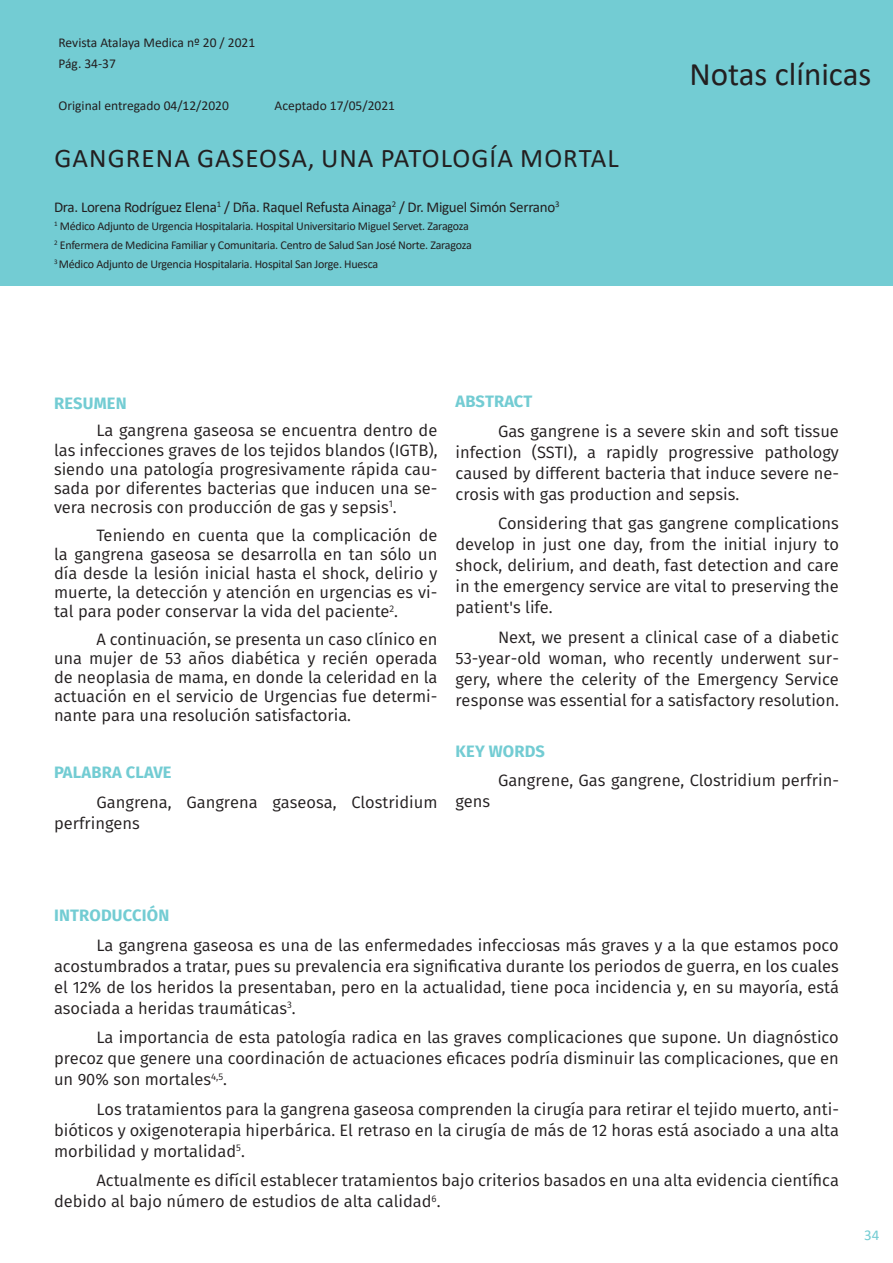
<style>
.page{position:relative;width:893px;height:1263px;background:#fff}
.page>*{position:absolute;margin:0;border:0;box-sizing:border-box;transform-origin:0 0}
.t1{font:33px "Calibri";color:#231f20}
.Encabezado_articulos{font:27px "Calibri";letter-spacing:.04em;color:#231f20}
.Texto{font:16.5px/21px "Fira Sans";color:#231f20;text-align:justify}
.encabezado{font:700 16.5px "Fira Sans";letter-spacing:.01em;color:#73ccd3}
.Texto-2{font:700 16.5px "Fira Sans";letter-spacing:.01em;color:#73ccd3}
.Encabezado_articulos-2{font:15px "Calibri";letter-spacing:-.02em;color:#231f20}
.t2{font:15px "Calibri";color:#73ccd3}
.t3{font:13.5px "Calibri";color:#231f20}
.Encabezado_articulos-3{font:12px "Calibri";letter-spacing:-.02em;color:#231f20}
</style>
<div class="page">
<div style="left:0;top:0;width:893px;height:285px;background:#73ccd3"></div>
<p class="t3" style="left:58px;top:33px;width:198px">Revista Atalaya Medica nº 20 / 2021</p>
<p class="t3" style="left:58px;top:54px;width:59px">Pág. 34-37</p>
<p class="t3" style="left:58px;top:96px;width:172px">Original entregado 04/12/2020</p>
<p class="t3" style="left:274px;top:96px;width:122px">Aceptado 17/05/2021</p>
<p class="Encabezado_articulos" style="left:55px;top:140px;width:566px">GANGRENA GASEOSA, UNA PATOLOGÍA MORTAL</p>
<p class="Encabezado_articulos-2" style="left:54px;top:196px;width:507px">Dra. Lorena Rodríguez Elena<sup>1</sup> / Dña. Raquel Refusta Ainaga<sup>2</sup> / Dr. Miguel Simón Serrano<sup>3</sup></p>
<p class="Encabezado_articulos-3" style="left:54px;top:218px;width:416px"><sup>1</sup> Médico Adjunto de Urgencia Hospitalaria. Hospital Universitario Miguel Servet. Zaragoza</p>
<p class="Encabezado_articulos-3" style="left:54px;top:237px;width:419px"><sup>2</sup> Enfermera de Medicina Familiar y Comunitaria. Centro de Salud San José Norte. Zaragoza</p>
<p class="Encabezado_articulos-3" style="left:54px;top:255px;width:326px"><sup>3</sup> Médico Adjunto de Urgencia Hospitalaria. Hospital San Jorge. Huesca</p>
<h1 class="t1" style="left:689px;top:51px;width:183px">Notas clínicas</h1>
<p class="encabezado" style="left:54px;top:389px;width:74px">RESUMEN</p>
<p class="Texto" style="left:54px;top:421px;width:385px;line-height:19.2px;text-indent:43px">La gangrena gaseosa se encuentra dentro de las infecciones graves de los tejidos blandos (IGTB), siendo una patología progresivamente rápida cau&shy;sada por diferentes bacterias que inducen una se&shy;vera necrosis con producción de gas y sepsis<sup>1</sup>.</p>
<p class="Texto" style="left:54px;top:525px;width:385px;line-height:19px;text-indent:43px">Teniendo en cuenta que la complicación de la gangrena gaseosa se desarrolla en tan sólo un día desde la lesión inicial hasta el shock, delirio y muerte, la detección y atención en urgencias es vi&shy;tal para poder conservar la vida del paciente<sup>2</sup>.</p>
<p class="Texto" style="left:54px;top:629px;width:385px;line-height:19.2px;text-indent:43px">A continuación, se presenta un caso clínico en una mujer de 53 años diabética y recién operada de neoplasia de mama, en donde la celeridad en la actuación en el servicio de Urgencias fue determi&shy;nante para una resolución satisfactoria.</p>
<p class="Texto-2" style="left:54px;top:759px;width:119px">PALABRA CLAVE</p>
<p class="Texto" style="left:54px;top:791px;width:385px;text-indent:43px">Gangrena, Gangrena gaseosa, Clostridium perfringens</p>
<p class="encabezado" style="left:456px;top:388px;width:78px">ABSTRACT</p>
<p class="Texto" style="left:455px;top:420px;width:385px;text-indent:43px">Gas gangrene is a severe skin and soft tissue infection (SSTI), a rapidly progressive pathology caused by different bacteria that induce severe ne&shy;crosis with gas production and sepsis.</p>
<p class="Texto" style="left:455px;top:513px;width:385px;text-indent:43px">Considering that gas gangrene complications develop in just one day, from the initial injury to shock, delirium, and death, fast detection and care in the emergency service are vital to preserving the patient's life.</p>
<p class="Texto" style="left:455px;top:626px;width:385px;text-indent:43px">Next, we present a clinical case of a diabetic 53-year-old woman, who recently underwent sur&shy;gery, where the celerity of the Emergency Service response was essential for a satisfactory resolution.</p>
<p class="encabezado" style="left:456px;top:737px;width:91px">KEY WORDS</p>
<p class="Texto" style="left:498px;top:769px;width:342px">Gangrene, Gas gangrene, Clostridium perfrin-</p>
<p class="Texto" style="left:455px;top:790px;width:36px">gens</p>
<p class="encabezado" style="left:54px;top:901px;width:117px">INTRODUCCIÓN</p>
<p class="Texto" style="left:54px;top:934px;width:787px;text-indent:43px">La gangrena gaseosa es una de las enfermedades infecciosas más graves y a la que estamos poco acostumbrados a tratar, pues su prevalencia era significativa durante los periodos de guerra, en los cuales el 12% de los heridos la presentaban, pero en la actualidad, tiene poca incidencia y, en su mayoría, está asociada a heridas traumáticas<sup>3</sup>.</p>
<p class="Texto" style="left:54px;top:1026px;width:786px;text-indent:43px">La importancia de esta patología radica en las graves complicaciones que supone. Un diagnóstico precoz que genere una coordinación de actuaciones eficaces podría disminuir las complicaciones, que en un 90% son mortales<sup>4,5</sup>.</p>
<p class="Texto" style="left:54px;top:1098px;width:786px;text-indent:43px">Los tratamientos para la gangrena gaseosa comprenden la cirugía para retirar el tejido muerto, anti&shy;bióticos y oxigenoterapia hiperbárica. El retraso en la cirugía de más de 12 horas está asociado a una alta morbilidad y mortalidad<sup>5</sup>.</p>
<p class="Texto" style="left:54px;top:1169px;width:786px;text-indent:43px">Actualmente es difícil establecer tratamientos bajo criterios basados en una alta evidencia científica debido al bajo número de estudios de alta calidad<sup>6</sup>.</p>
<p class="t2" style="left:864px;top:1224px;width:17px">34</p>
</div>
